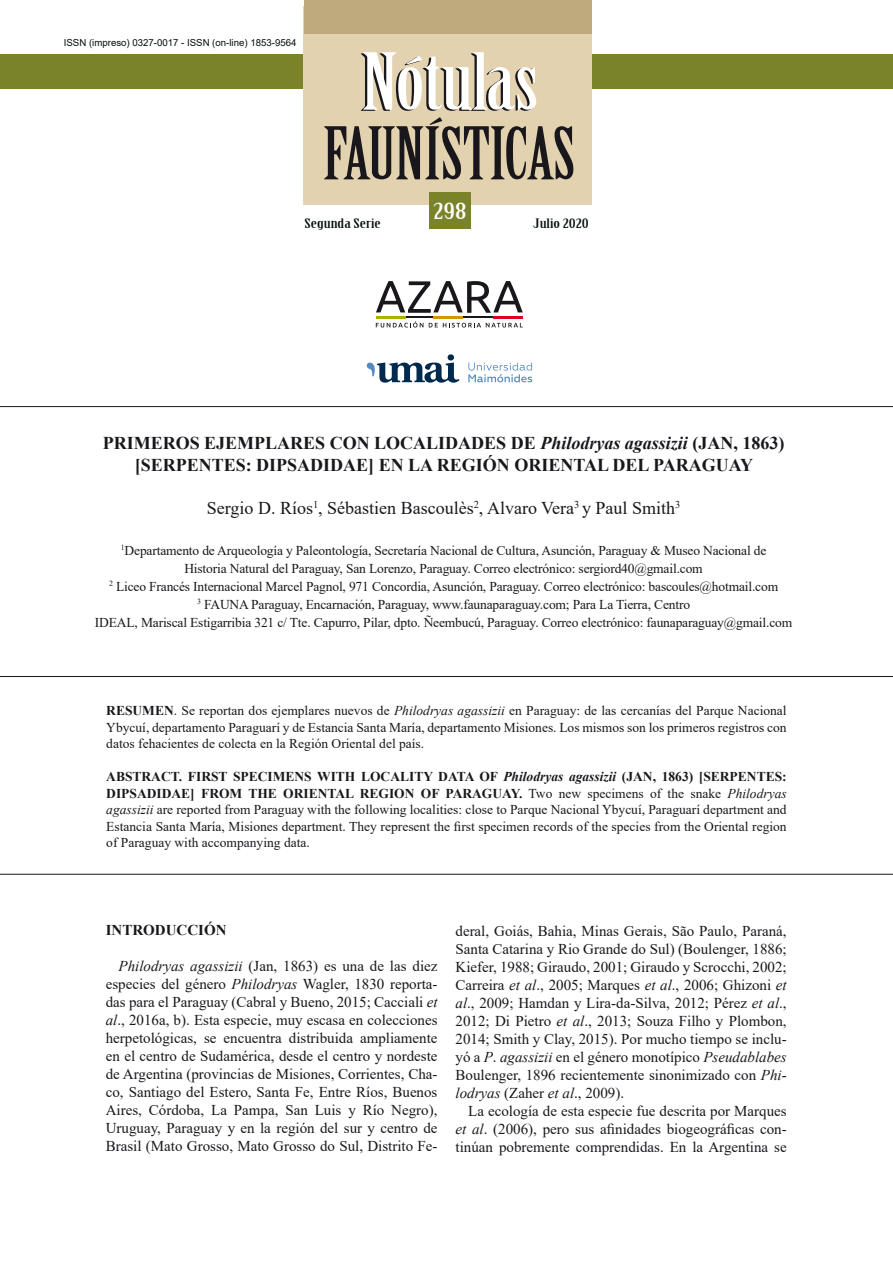
<style>
.page{position:relative;width:893px;height:1263px;background:#fff}
.page>*{position:absolute;margin:0;border:0;box-sizing:border-box;transform-origin:0 0}
.t1{font:76.65px "Birch Std";color:#1a171c;scale:1.3 1}
.t2{font:70.8px "Birch Std";letter-spacing:-.005em;color:#1a171c;scale:1.16 1}
.t3{font:21.9px "Birch Std";color:#fff;scale:1.72 1}
.t4{font:700 18px/21.6px "Times New Roman";color:#1a171c;text-align:center}
.t5{font:18px "Times New Roman";color:#1a171c}
.t6{font:15px/18px "Times New Roman";color:#1a171c;text-align:justify}
.t7{font:700 15px "Times New Roman";color:#1a171c}
.t8{font:13.5px/16.5px "Times New Roman";letter-spacing:-.01em;color:#1a171c;text-align:justify}
.t9{font:12.75px "Birch Std";color:#070e0d;scale:1.77 1}
.t10{font:9.6px "Arial";color:#070e0d}
.s1{font-style:italic}
.s2{font-weight:700}
.s3{font-weight:700;font-style:italic}
</style>
<div class="page">
<div style="left:0;top:55px;width:893px;height:34px;background:#7a832a"></div>
<div style="left:304px;top:7px;width:288px;height:198px;background:#e3d2af"></div>
<div style="left:429px;top:192px;width:41px;height:37px;background:#7a832a"></div>
<div style="left:304px;top:0;width:288px;height:33px;background:#bfaa7d"></div>
<svg style="left:376px;top:321px;width:47px;height:6px"></svg>
<svg style="left:429px;top:323px;width:94px;height:4px"></svg>
<hr style="left:376px;top:317px;width:147px;height:1px;background:#1a171c">
<svg style="left:376px;top:281px;width:147px;height:32px"></svg>
<hr style="left:376px;top:316px;width:29px;height:3px;background:#abb300">
<hr style="left:433px;top:316px;width:30px;height:3px;background:#d39800">
<hr style="left:493px;top:316px;width:30px;height:3px;background:#e2001a">
<hr style="left:0;top:406px;width:893px;height:1px;background:#1a171c">
<hr style="left:0;top:676px;width:893px;height:1px;background:#1a171c">
<hr style="left:0;top:874px;width:893px;height:1px;background:#1a171c">
<svg style="left:468px;top:363px;width:64px;height:19px"></svg>
<svg style="left:367px;top:354px;width:93px;height:29px"></svg>
<p class="t10" style="left:64px;top:36px;width:234px">ISSN (impreso) 0327-0017 - ISSN (on-line) 1853-9564</p>
<h1 class="t1" style="left:360px;top:40px;width:138px">Nótulas</h1>
<h2 class="t2" style="left:323px;top:114px;width:219px">FAUNÍSTICAS</h2>
<p class="t9" style="left:305px;top:217px;width:45px">Segunda Serie</p>
<h3 class="t3" style="left:433px;top:198px;width:21px">298</h3>
<p class="t9" style="left:533px;top:217px;width:33px">Julio 2020</p>
<h3 class="t4" style="left:103px;top:432px;width:683px">PRIMEROS EJEMPLARES CON LOCALIDADES DE <span class="s1">Philodryas agassizii</span> (JAN, 1863) [SERPENTES: DIPSADIDAE] EN LA REGIÓN ORIENTAL DEL PARAGUAY</h3>
<h3 class="t5" style="left:207px;top:496px;width:475px">Sergio D. Ríos<sup>1</sup>, Sébastien Bascoulès<sup>2</sup>, Alvaro Vera<sup>3</sup> y Paul Smith<sup>3</sup></h3>
<p class="t8" style="left:95px;top:541px;width:699px;line-height:18px;text-align:center"><sup>1</sup>Departamento de Arqueología y Paleontología, Secretaría Nacional de Cultura, Asunción, Paraguay &amp; Museo Nacional de<br>Historia Natural del Paraguay, San Lorenzo, Paraguay. Correo electrónico: sergiord40@gmail.com<br><sup>2</sup> Liceo Francés Internacional Marcel Pagnol, 971 Concordia, Asunción, Paraguay. Correo electrónico: bascoules@hotmail.com<br><sup>3</sup> FAUNA Paraguay, Encarnación, Paraguay, www.faunaparaguay.com; Para La Tierra, Centro<br>IDEAL, Mariscal Estigarribia 321 c/ Tte. Capurro, Pilar, dpto. Ñeembucú, Paraguay. Correo electrónico: faunaparaguay@gmail.com</p>
<p class="t8" style="left:106px;top:702px;width:682px"><span class="s2">RESUMEN</span>. Se reportan dos ejemplares nuevos de <span class="s1">Philodryas agassizii</span> en Paraguay: de las cercanías del Parque Nacional Ybycuí, departamento Paraguarí y de Estancia Santa María, departamento Misiones. Los mismos son los primeros registros con datos fehacientes de colecta en la Región Oriental del país.</p>
<p class="t8" style="left:106px;top:768px;width:682px"><span class="s2">ABSTRACT. FIRST SPECIMENS WITH LOCALITY DATA OF</span> <span class="s3">Philodryas agassizii</span> <span class="s2">(JAN, 1863) [SERPENTES:<br>DIPSADIDAE] FROM THE ORIENTAL REGION OF PARAGUAY.</span> Two new specimens of the snake <span class="s1">Philodryas agassizii</span> are reported from Paraguay with the following localities: close to Parque Nacional Ybycuí, Paraguarí department and Estancia Santa María, Misiones department. They represent the first specimen records of the species from the Oriental region of Paraguay with accompanying data.</p>
<p class="t7" style="left:106px;top:919px;width:122px">INTRODUCCIÓN</p>
<p class="t6" style="left:106px;top:957px;width:333px;text-indent:13px"><span class="s1">Philodryas agassizii</span> (Jan, 1863) es una de las diez especies del género <span class="s1">Philodryas</span> Wagler, 1830 reporta&shy;das para el Paraguay (Cabral y Bueno, 2015; Cacciali <span class="s1">et al</span>., 2016a, b). Esta especie, muy escasa en colecciones herpetológicas, se encuentra distribuida ampliamente en el centro de Sudamérica, desde el centro y nordeste de Argentina (provincias de Misiones, Corrientes, Cha&shy;co, Santiago del Estero, Santa Fe, Entre Ríos, Buenos Aires, Córdoba, La Pampa, San Luis y Río Negro), Uruguay, Paraguay y en la región del sur y centro de Brasil (Mato Grosso, Mato Grosso do Sul, Distrito Fe-</p>
<p class="t6" style="left:455px;top:921px;width:333px">deral, Goiás, Bahia, Minas Gerais, São Paulo, Paraná, Santa Catarina y Rio Grande do Sul) (Boulenger, 1886; Kiefer, 1988; Giraudo, 2001; Giraudo y Scrocchi, 2002; Carreira <span class="s1">et al</span>., 2005; Marques <span class="s1">et al</span>., 2006; Ghizoni <span class="s1">et al</span>., 2009; Hamdan y Lira-da-Silva, 2012; Pérez <span class="s1">et al</span>., 2012; Di Pietro <span class="s1">et al</span>., 2013; Souza Filho y Plombon, 2014; Smith y Clay, 2015). Por mucho tiempo se inclu&shy;yó a <span class="s1">P</span>. <span class="s1">agassizii</span> en el género monotípico <span class="s1">Pseudablabes </span>Boulenger, 1896 recientemente sinonimizado con <span class="s1">Phi&shy;lodryas</span> (Zaher <span class="s1">et al</span>., 2009).</p>
<p class="t6" style="left:455px;top:1101px;width:333px;text-indent:13px">La ecología de esta especie fue descrita por Marques <span class="s1">et al</span>. (2006), pero sus afinidades biogeográficas con&shy;tinúan pobremente comprendidas. En la Argentina se</p>
</div>
